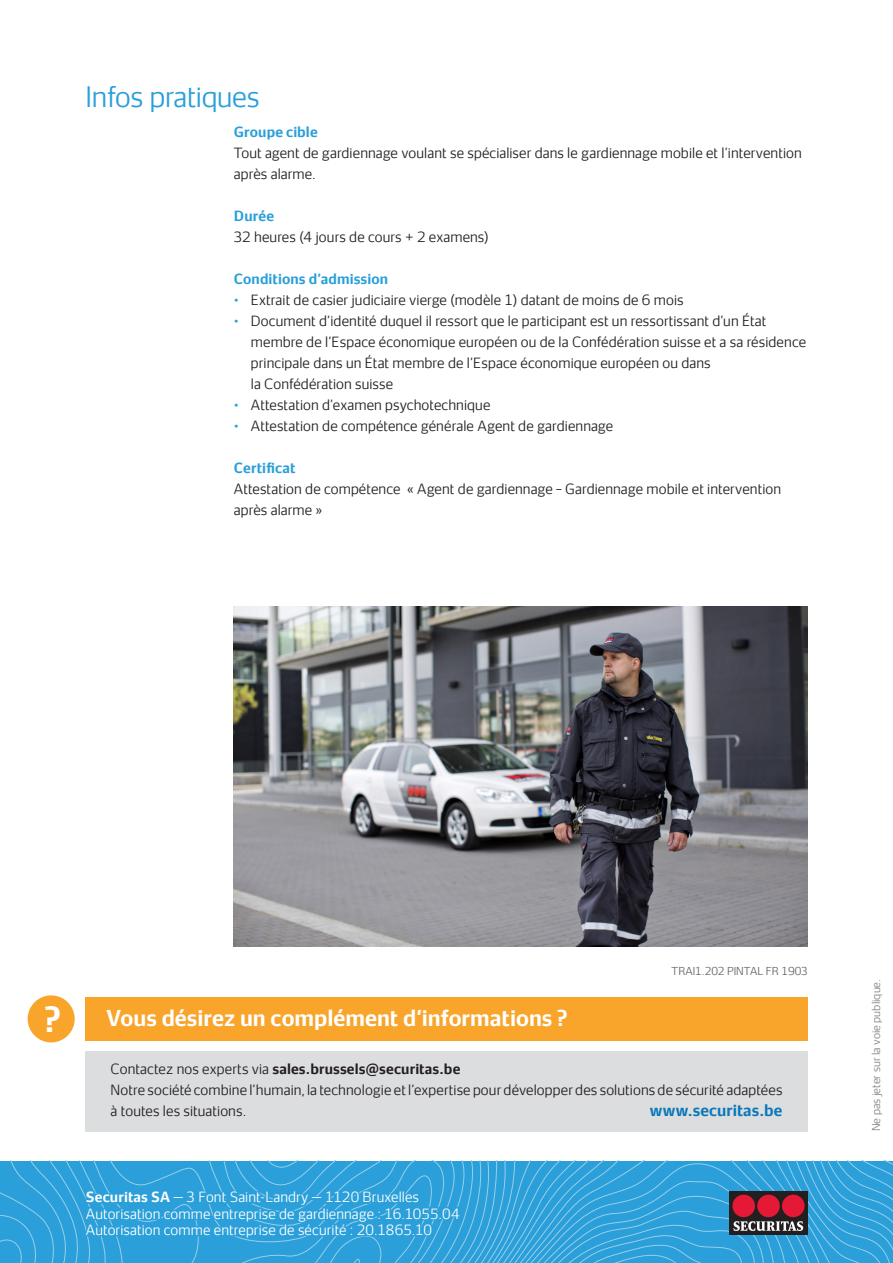
<style>
.page{position:relative;width:893px;height:1263px;background:#fff}
.page>*{position:absolute;margin:0;border:0;box-sizing:border-box;transform-origin:0 0}
.t1{font:700 33.15px "Securitas Sans TT";color:#fff}
.PS_Title_2{font:27px "Securitas Sans TT";letter-spacing:-.01em;color:#2a9fd9}
.t2{font:700 21px "Securitas Sans TT";color:#fff}
.t3{font:700 15px "Securitas Sans TT";letter-spacing:.005em;color:#0a78b9}
.PS_Body{font:13.5px/21px "Securitas Sans TT";letter-spacing:.01em;color:#231f20}
.t4{font:13.5px/16.2px "Securitas Sans TT";letter-spacing:.01em;color:#fff}
.PS_Body_Bold_Blue{font:700 13.5px "Securitas Sans TT";letter-spacing:.01em;color:#2a9fd9}
.t5{font:10.5px "Securitas Sans TT";color:#808285}
.PS_CODE_Bottom_p1{font:10.5px "Securitas Sans TT";color:#636366}
.s1{font-weight:700;color:#2a9fd9}
.s2{font-weight:700}
</style>
<div class="page">
<svg style="left:0;top:1161px;width:893px;height:102px;background:#32a2da"></svg>
<div style="left:85px;top:997px;width:723px;height:44px;background:#f9a42a"></div>
<div style="left:85px;top:1051px;width:723px;height:80px;background:#dcdddf"></div>
<div style="left:28px;top:995px;width:47px;height:47px;background:#f9a42a;border-radius:50%"></div>
<svg style="left:82px;top:1161px;width:746px;height:102px;background:#359dd2"></svg>
<img style="left:234px;top:606px;width:574px;height:340px">
<p class="PS_Title_2" style="left:86px;top:74px;width:176px">Infos pratiques</p>
<p class="PS_Body_Bold_Blue" style="left:234px;top:120px;width:85px">Groupe cible</p>
<p class="PS_Body" style="left:234px;top:141px;width:569px">Tout agent de gardiennage voulant se spécialiser dans le gardiennage mobile et l’intervention après alarme.</p>
<p class="PS_Body_Bold_Blue" style="left:234px;top:204px;width:42px">Durée</p>
<p class="PS_Body" style="left:234px;top:225px;width:256px">32 heures (4 jours de cours + 2 examens)</p>
<p class="PS_Body_Bold_Blue" style="left:234px;top:267px;width:156px">Conditions d’admission</p>
<p class="PS_Body" style="left:234px;top:288px;width:451px"><span class="s1">•</span> Extrait de casier judiciaire vierge (modèle 1) datant de moins de 6 mois</p>
<p class="PS_Body" style="left:251px;top:309px;width:557px;text-indent:-17px"><span class="s1">•</span> Document d’identité duquel il ressort que le participant est un ressortissant d’un État membre de l’Espace économique européen ou de la Confédération suisse et a sa résidence principale dans un État membre de l’Espace économique européen ou dans<br>la Confédération suisse</p>
<p class="PS_Body" style="left:234px;top:393px;width:258px"><span class="s1">•</span> Attestation d’examen psychotechnique</p>
<p class="PS_Body" style="left:234px;top:414px;width:381px"><span class="s1">•</span> Attestation de compétence générale Agent de gardiennage</p>
<p class="PS_Body_Bold_Blue" style="left:234px;top:456px;width:63px">Certificat</p>
<p class="PS_Body" style="left:234px;top:477px;width:549px">Attestation de compétence « Agent de gardiennage – Gardiennage mobile et intervention après alarme »</p>
<h1 class="t1" style="left:44px;top:990px;width:18px">?</h1>
<p class="PS_CODE_Bottom_p1" style="left:672px;top:962px;width:138px">TRAI1.202 PINTAL FR 1903</p>
<h3 class="t2" style="left:106px;top:1000px;width:463px">Vous désirez un complément d’informations ?</h3>
<p class="PS_Body" style="left:111px;top:1057px;width:673px">Contactez nos experts via <span class="s2">sales.brussels@securitas.be<br></span>Notre société combine l’humain, la technologie et l’expertise pour développer des solutions de sécurité adaptées à toutes les situations.</p>
<p class="t3" style="left:650px;top:1097px;width:134px">www.securitas.be</p>
<p class="t4" style="left:86px;top:1188px;width:375px"><span class="s2">Securitas SA</span> — 3 Font Saint-Landry — 1120 Bruxelles<br>Autorisation comme entreprise de gardiennage : 16.1055.04<br>Autorisation comme entreprise de sécurité : 20.1865.10</p>
<p class="t5" style="left:867px;top:1131px;width:154px;rotate:-90deg">Ne pas jeter sur la voie publique.</p>
</div>
